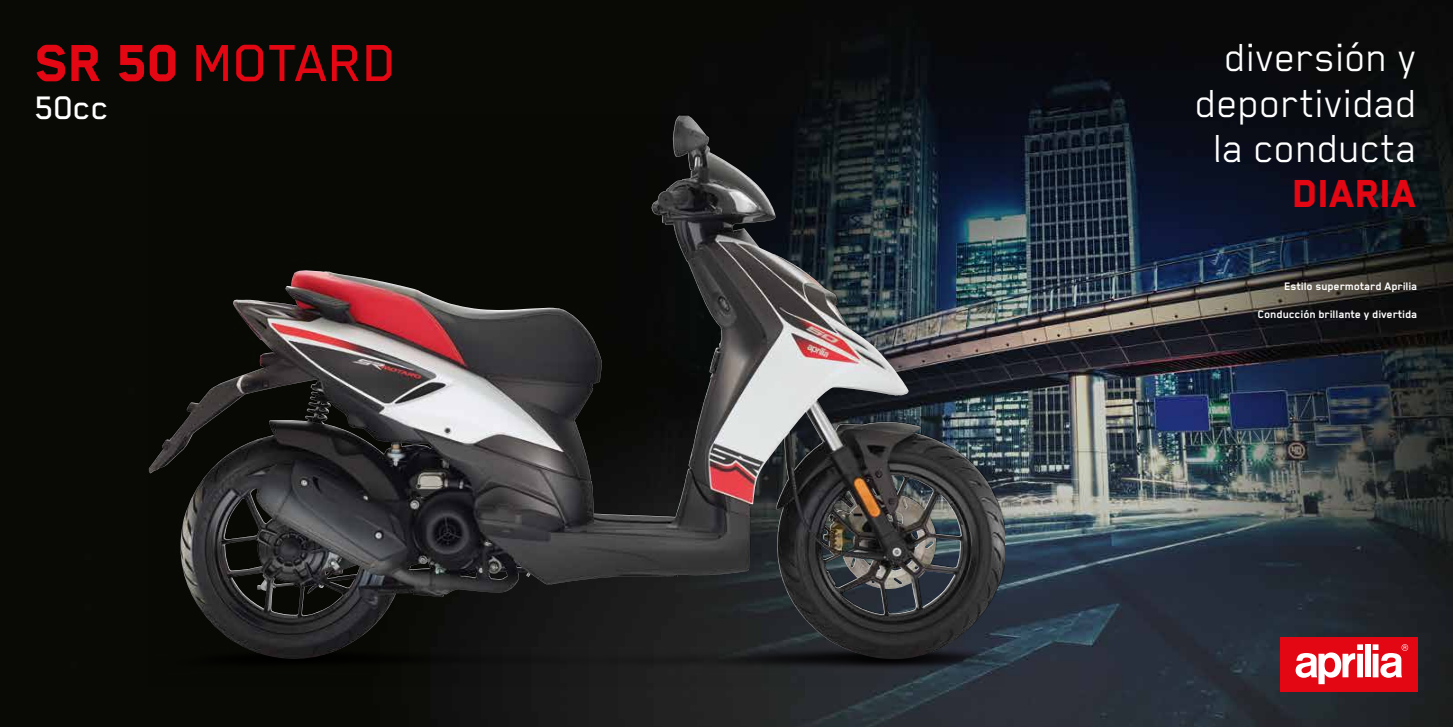
<style>
.page{position:relative;width:1453px;height:727px;background:#fff}
.page>*{position:absolute;margin:0;border:0;box-sizing:border-box;transform-origin:0 0}
.t1{font:500 60px "Blender Pro";color:#e30613}
.t2{font:45px/45px "Blender Pro";color:#fff;text-align:right}
.t3{font:800 45px "Blender Pro";color:#e30613}
.t4{font:500 37.5px "Blender Pro";color:#fff}
.t5{font:700 12.5px "Blender Pro";color:#fff}
.s1{font-weight:800}
</style>
<div class="page">
<img style="left:0;top:0;width:1453px;height:726px">
<div style="left:1280px;top:636px;width:137px;height:55px;background:#e30613"></div>
<svg style="left:1295px;top:644px;width:68px;height:40px"></svg>
<div style="left:1365px;top:644px;width:5px;height:33px;background:#fff"></div>
<svg style="left:1372px;top:644px;width:36px;height:33px"></svg>
<img style="left:149px;top:115px;width:856px;height:571px">
<img style="left:232px;top:116px;width:489px;height:400px">
<h1 class="t1" style="left:35px;top:31px;width:364px"><span class="s1">SR 50</span> MOTARD</h1>
<h3 class="t4" style="left:35px;top:87px;width:76px">50cc</h3>
<h2 class="t2" style="left:1196px;top:34px;width:223px">diversión y deportividad la conducta</h2>
<h2 class="t3" style="left:1293px;top:169px;width:126px">DIARIA</h2>
<p class="t5" style="left:1284px;top:279px;width:135px">Estilo supermotard Aprilia</p>
<p class="t5" style="left:1258px;top:307px;width:161px">Conducción brillante y divertida</p>
</div>
